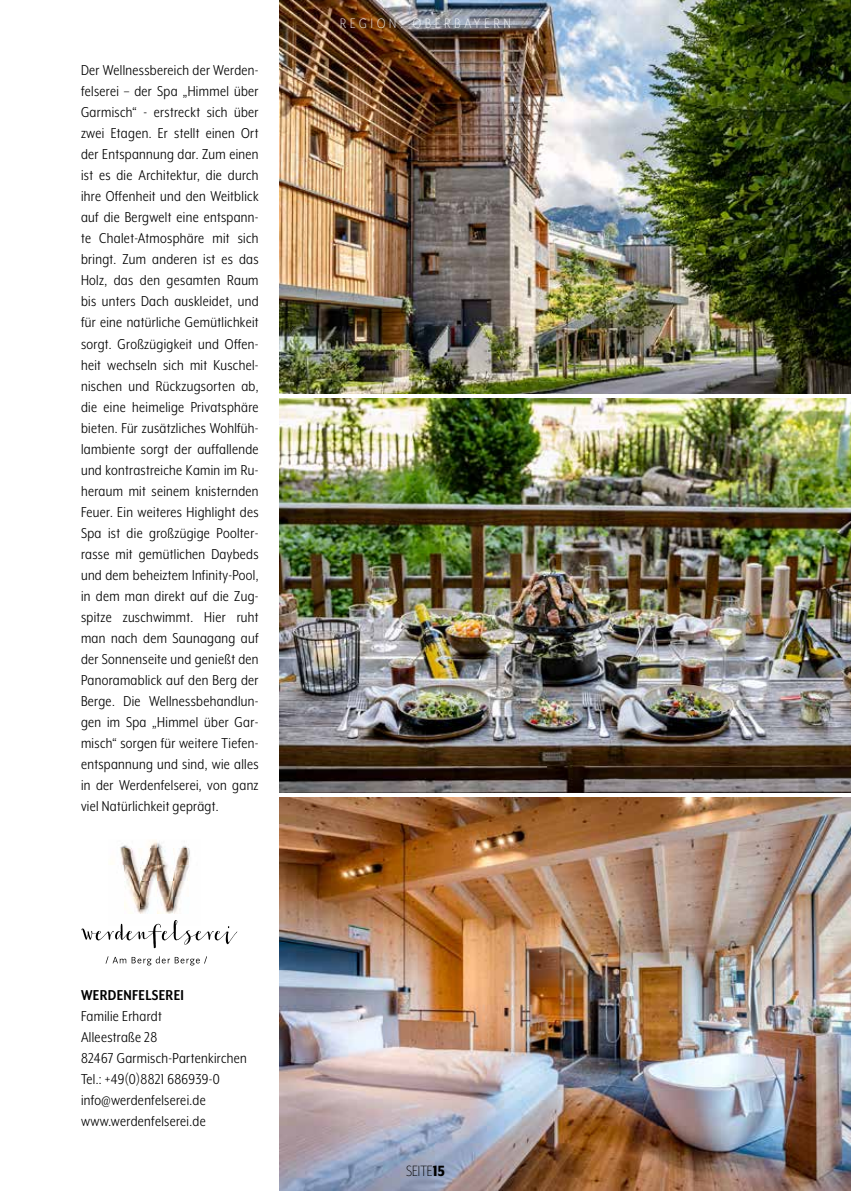
<style>
.page{position:relative;width:851px;height:1191px;background:#fff}
.page>*{position:absolute;margin:0;border:0;box-sizing:border-box;transform-origin:0 0}
.t1{font:300 17.1px "Mr Eaves XL Mod Nar OT";color:#000}
.t2{font:16.5px/21px "Mr Eaves XL Mod Nar OT";letter-spacing:.02em;color:#000;text-align:justify}
.t3{font:700 16.5px "Mr Eaves XL Mod Nar OT";letter-spacing:.02em;color:#000}
.t4{font:300 15.75px "Mr Eaves XL Mod Nar OT";letter-spacing:.25em;color:#fff}
.s1{font-weight:800}
</style>
<div class="page">
<img style="left:280px;top:0;width:570px;height:394px">
<img style="left:280px;top:797px;width:570px;height:394px">
<img style="left:280px;top:398px;width:570px;height:395px">
<img style="left:120px;top:840px;width:70px;height:74px">
<svg style="left:106px;top:956px;width:20px;height:7px"></svg>
<svg style="left:132px;top:956px;width:75px;height:9px"></svg>
<svg style="left:81px;top:920px;width:156px;height:28px"></svg>
<p class="t2" style="left:81px;top:60px;width:179px">Der Wellnessbereich der Werden&shy;felserei – der Spa „Himmel über Garmisch“ - erstreckt sich über zwei Etagen. Er stellt einen Ort der Entspannung dar. Zum einen ist es die Architektur, die durch ihre Offenheit und den Weitblick auf die Bergwelt eine entspann&shy;te Chalet-Atmosphäre mit sich bringt. Zum anderen ist es das Holz, das den gesamten Raum bis unters Dach auskleidet, und für eine natürliche Gemütlichkeit sorgt. Großzügigkeit und Offen&shy;heit wechseln sich mit Kuschel&shy;nischen und Rückzugsorten ab, die eine heimelige Privatsphäre bieten. Für zusätzliches Wohlfüh&shy;lambiente sorgt der auffallende und kontrastreiche Kamin im Ru&shy;heraum mit seinem knisternden Feuer. Ein weiteres Highlight des Spa ist die großzügige Poolter&shy;rasse mit gemütlichen Daybeds und dem beheiztem Infinity-Pool, in dem man direkt auf die Zug&shy;spitze zuschwimmt. Hier ruht man nach dem Saunagang auf der Sonnenseite und genießt den Panoramablick auf den Berg der Berge. Die Wellnessbehandlun&shy;gen im Spa „Himmel über Gar&shy;misch“ sorgen für weitere Tiefen&shy;entspannung und sind, wie alles in der Werdenfelserei, von ganz viel Natürlichkeit geprägt.</p>
<p class="t3" style="left:81px;top:986px;width:104px">WERDENFELSEREI</p>
<p class="t2" style="left:81px;top:1005px;width:167px;text-align:left">Familie Erhardt<br>Alleestraße 28<br>82467 Garmisch-Partenkirchen<br>Tel.: +49(0)8821 686939-0 info@werdenfelserei.de www.werdenfelserei.de</p>
<p class="t4" style="left:340px;top:15px;width:172px">REGION: OBERBAYERN</p>
<p class="t1" style="left:406px;top:1162px;width:40px">SEITE<span class="s1">15</span></p>
</div>
